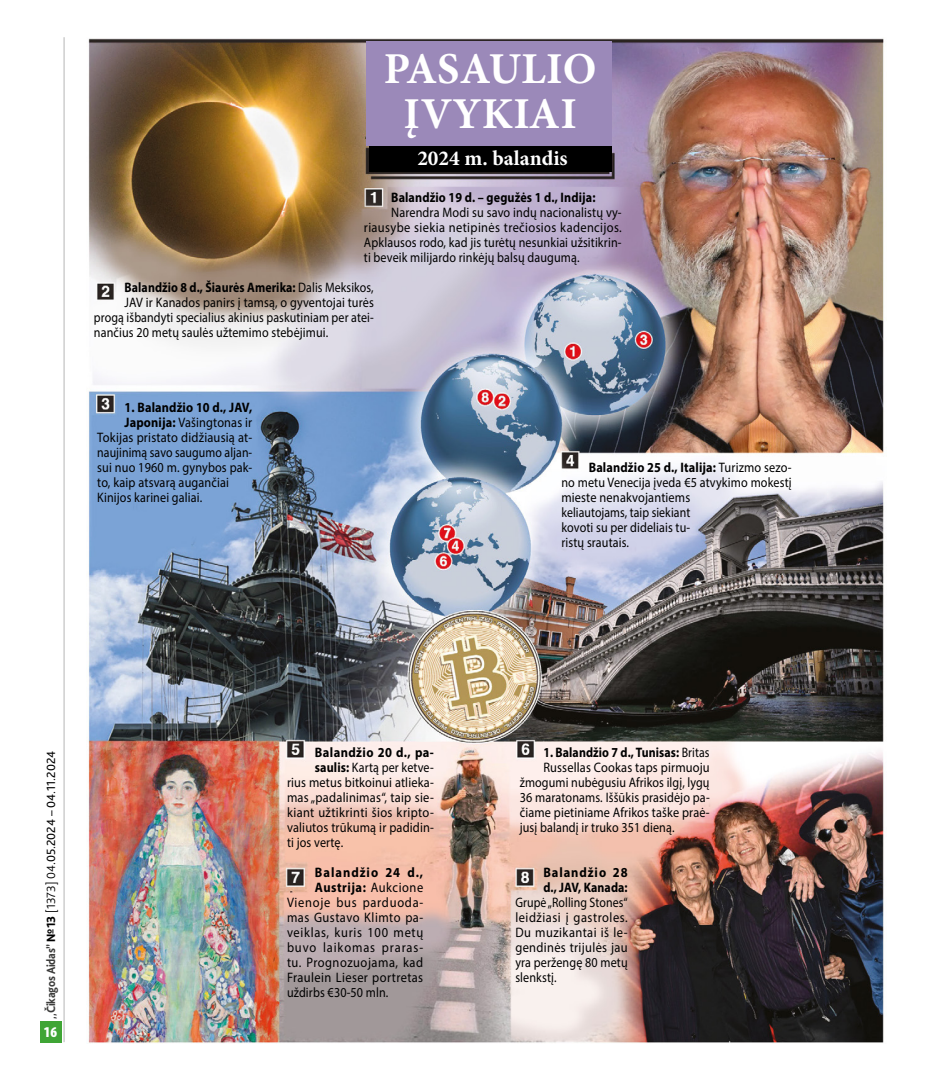
<style>
.page{position:relative;width:945px;height:1080px;background:#fff}
.page>*{position:absolute;margin:0;border:0;box-sizing:border-box;transform-origin:0 0}
.t1{font:700 44.12px/45.5px "Minion Pro";letter-spacing:.01em;color:#fff;text-align:center}
.t2{font:700 21.25px "Minion Pro";color:#fff}
.t3{font:900 condensed 15px "Myriad Pro";color:#fff}
.t4{font:13.75px/15px "Myriad Pro";letter-spacing:.01em;color:#000;text-align:justify;scale:.89 1}
.t5{font:13.75px "Myriad Pro";letter-spacing:.01em;color:#000;scale:.88 1}
.t6{font:13.75px/15px "Myriad Pro";letter-spacing:.01em;color:#000;text-align:justify;scale:.86 1}
.t7{font:13.75px "Myriad Pro";letter-spacing:.01em;color:#000;scale:.9 1}
.t8{font:700 13.75px "Myriad Pro";letter-spacing:.01em;color:#000;scale:.87 1}
.t9{font:13.75px "Myriad Pro";letter-spacing:.01em;color:#000;scale:.91 1}
.t10{font:13.75px "Myriad Pro";letter-spacing:.01em;color:#000;scale:.87 1}
.t11{font:13.75px "Myriad Pro";letter-spacing:.03em;color:#000;scale:.91 1}
.t12{font:13.75px "Myriad Pro";letter-spacing:.04em;color:#000;scale:.91 1}
.t13{font:700 13.75px "Myriad Pro";letter-spacing:.01em;color:#000;scale:.88 1}
.t14{font:700 13.75px/15px "Myriad Pro";letter-spacing:.075em;color:#000;scale:.91 1}
.t15{font:13.75px "Myriad Pro";letter-spacing:.055em;color:#000;scale:.91 1}
.t16{font:700 13.75px "Myriad Pro";letter-spacing:.01em;color:#000;scale:.89 1}
.t17{font:13.75px "Myriad Pro";letter-spacing:.06em;color:#000;scale:.91 1}
.t18{font:13.75px "Myriad Pro";letter-spacing:.07em;color:#000;scale:.91 1}
.t19{font:700 13.75px "Myriad Pro";letter-spacing:.035em;color:#000;scale:.91 1}
.t20{font:700 13.75px "Myriad Pro";letter-spacing:.04em;color:#000;scale:.91 1}
.t21{font:700 13.75px "Myriad Pro";letter-spacing:.08em;color:#000;scale:.91 1}
.t22{font:12.5px "Bliss Pro";color:#000}
.s1{font-weight:400}
.s2{font-weight:700}
.s3{font-weight:800;font-size:11.25px;color:#3c3c3b}
.s4{font-weight:800;color:#3c3c3b}
.s5{font-weight:800}
.s6{font-weight:300}
</style>
<div class="page">
<div style="left:40px;top:1021px;width:21px;height:21px;background:#3fa535"></div>
<hr style="left:64px;top:37px;width:1px;height:1005px;background:#000">
<img style="left:88px;top:38px;width:797px;height:1005px">
<div style="left:369px;top:146px;width:243px;height:26px;background:#000"></div>
<div style="left:367px;top:41px;width:245px;height:105px;background:#9b89b9"></div>
<h1 class="t1" style="left:384px;top:45px;width:214px">PASAULIO<br>ĮVYKIAI</h1>
<h2 class="t2" style="left:417px;top:144px;width:152px">2024 m. balandis</h2>
<p class="t13" style="left:391px;top:189px;width:234px">Balandžio 19 d. – gegužės 1 d., Indija:</p>
<p class="t4" style="left:364px;top:205px;width:291px;text-indent:27px">Narendra Modi su savo indų nacionalistų vy&shy;riausybe siekia netipinės trečiosios kadencijos.<br>Apklausos rodo, kad jis turėtų nesunkiai užsitikrin&shy;ti beveik milijardo rinkėjų balsų daugumą.</p>
<p class="t8" style="left:125px;top:279px;width:288px">Balandžio 8 d., Šiaurės Amerika: <span class="s1">Dalis Meksikos,</span></p>
<p class="t4" style="left:125px;top:295px;width:282px">JAV ir Kanados panirs į tamsą, o gyventojai turės</p>
<p class="t10" style="left:94px;top:309px;width:323px">progą išbandyti specialius akinius paskutiniam per atei-</p>
<p class="t5" style="left:94px;top:324px;width:268px">nančius 20 metų saulės užtemimo stebėjimui.</p>
<p class="t16" style="left:125px;top:399px;width:145px">1. Balandžio 10 d., JAV,</p>
<p class="t7" style="left:125px;top:414px;width:143px"><span class="s2">Japonija:</span> Vašingtonas ir</p>
<p class="t9" style="left:97px;top:429px;width:172px">Tokijas pristato didžiausią at-</p>
<p class="t6" style="left:97px;top:445px;width:182px">naujinimą savo saugumo aljan-</p>
<p class="t4" style="left:97px;top:460px;width:176px">sui nuo 1960 m. gynybos pak-</p>
<p class="t4" style="left:97px;top:475px;width:150px">to, kaip atsvarą augančiai</p>
<p class="t5" style="left:97px;top:489px;width:121px">Kinijos karinei galiai.</p>
<p class="t4" style="left:561px;top:460px;width:260px;text-align:left;text-indent:27px"><span class="s2">Balandžio 25 d., Italija:</span> Turizmo sezo&shy;no metu Venecija įveda €5 atvykimo mokestį mieste nenakvojantiems<br>keliautojams, taip siekiant<br>kovoti su per dideliais tu-<br>ristų srautais.</p>
<p class="t22" style="left:43px;top:1019px;width:269px;rotate:-90deg"><span class="s3">,,</span><span class="s4">Čikagos Aidas”</span> <span class="s5">№13</span> <span class="s6">[1373] 04</span>.05.2024 – 04.11.2024</p>
<p class="t3" style="left:44px;top:1024px;width:15px">16</p>
<p class="t19" style="left:315px;top:744px;width:132px">Balandžio 20 d., pa-</p>
<p class="t5" style="left:315px;top:759px;width:137px"><span class="s2">saulis:</span> Kartą per ketve-</p>
<p class="t7" style="left:287px;top:774px;width:165px">rius metus bitkoinui atlieka-</p>
<p class="t9" style="left:287px;top:789px;width:163px">mas „padalinimas“, taip sie-</p>
<p class="t11" style="left:287px;top:804px;width:163px">kiant užtikrinti šios kripto-</p>
<p class="t7" style="left:287px;top:819px;width:165px">valiutos trūkumą ir padidin-</p>
<p class="t5" style="left:287px;top:834px;width:65px">ti jos vertę.</p>
<p class="t21" style="left:315px;top:864px;width:121px">Balandžio 24 d.,</p>
<p class="t20" style="left:315px;top:879px;width:121px">Austrija: <span class="s1">Aukcione</span></p>
<p class="t17" style="left:287px;top:894px;width:151px">Vienoje bus parduoda-</p>
<p class="t12" style="left:287px;top:909px;width:151px">mas Gustavo Klimto pa-</p>
<p class="t15" style="left:287px;top:924px;width:151px">veiklas, kuris 100 metų</p>
<p class="t18" style="left:287px;top:939px;width:151px">buvo laikomas praras-</p>
<p class="t12" style="left:287px;top:954px;width:151px">tu. Prognozuojama, kad</p>
<p class="t11" style="left:287px;top:969px;width:151px">Fraulein Lieser portretas</p>
<p class="t5" style="left:287px;top:984px;width:117px">uždirbs €30-50 mln.</p>
<p class="t8" style="left:543px;top:744px;width:193px">1. Balandžio 7 d., Tunisas: <span class="s1">Britas</span></p>
<p class="t7" style="left:543px;top:759px;width:186px">Russellas Cookas taps pirmuoju</p>
<p class="t5" style="left:520px;top:774px;width:217px">žmogumi nubėgusiu Afrikos ilgį, lygų</p>
<p class="t5" style="left:520px;top:789px;width:217px">36 maratonams. Iššūkis prasidėjo pa-</p>
<p class="t4" style="left:520px;top:805px;width:215px">čiame pietiniame Afrikos taške praė-</p>
<p class="t5" style="left:520px;top:819px;width:177px">jusį balandį ir truko 351 dieną.</p>
<p class="t14" style="left:543px;top:865px;width:94px">Balandžio 28 d., JAV, Kanada:</p>
<p class="t6" style="left:515px;top:895px;width:132px">Grupė „Rolling Stones“ leidžiasi į gastroles.<br>Du muzikantai iš le&shy;gendinės trijulės jau yra peržengę 80 metų slenkstį.</p>
</div>
